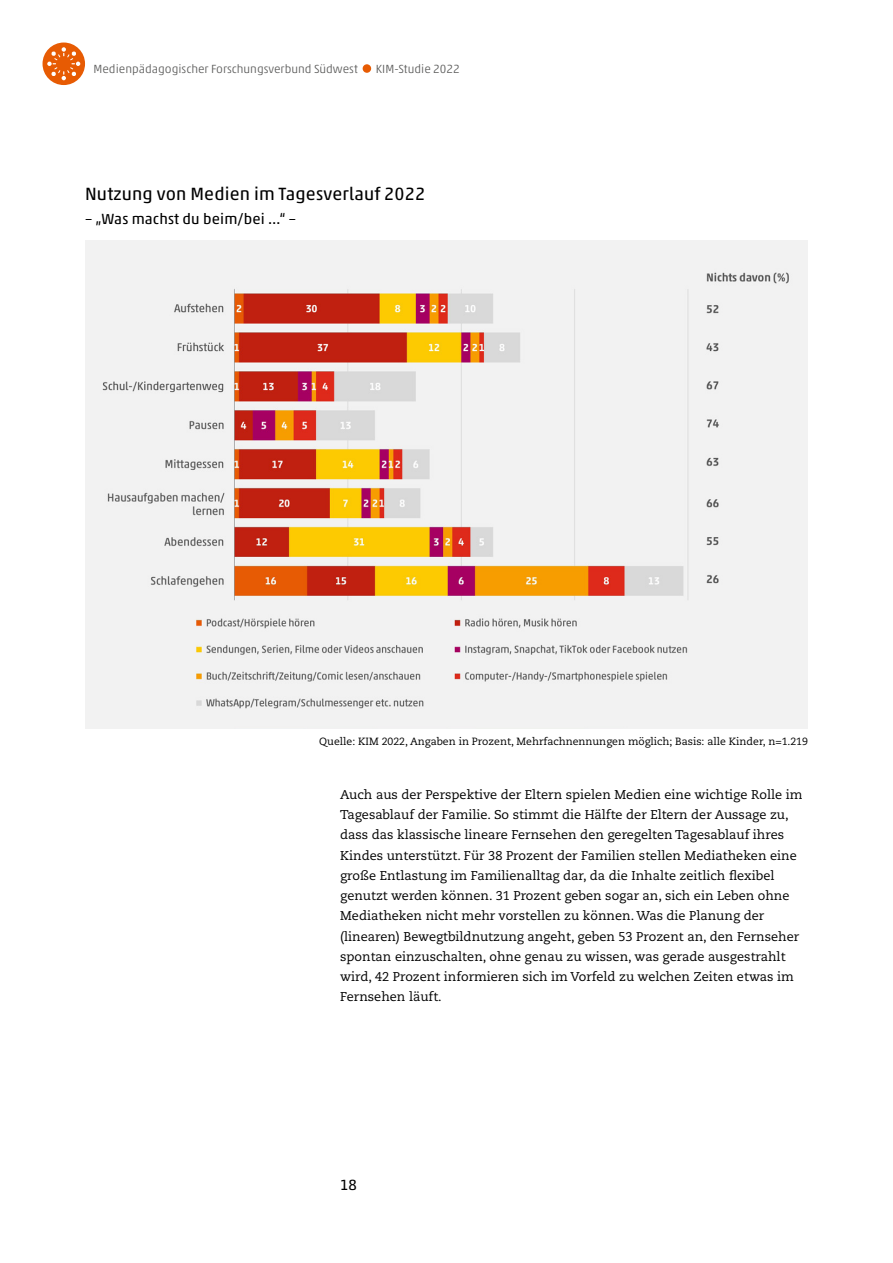
<style>
.page{position:relative;width:893px;height:1263px;background:#fff}
.page>*{position:absolute;margin:0;border:0;box-sizing:border-box;transform-origin:0 0}
.Unterüberschrift{font:18px "Akko Pro";letter-spacing:.01em;color:#000}
.Unterüberschrift-2{font:15px "Akko Pro";letter-spacing:.01em;color:#000}
.Fließtext{font:12.75px/20.2px "Caecilia LT Pro 55 Roman";color:#000}
.t1{font:300 12px "Akko Pro";color:#5b5b5a}
.t2{font:10.5px "Caecilia LT Pro 55 Roman";color:#000}
</style>
<div class="page">
<div style="left:43px;top:43px;width:42px;height:42px;background:#e75b03;border-radius:50%"></div>
<svg style="left:47px;top:47px;width:33px;height:33px"></svg>
<div style="left:363px;top:64px;width:8px;height:9px;background:#e75b03;border-radius:50%"></div>
<img style="left:85px;top:240px;width:723px;height:488px">
<p class="t1" style="left:94px;top:61px;width:266px">Medienpädagogischer Forschungsverbund Südwest</p>
<p class="t1" style="left:376px;top:61px;width:85px">KIM-Studie 2022</p>
<p class="Unterüberschrift" style="left:85px;top:183px;width:342px">Nutzung von Medien im Tagesverlauf 2022</p>
<p class="Unterüberschrift-2" style="left:85px;top:210px;width:213px">– „Was machst du beim/bei …“ –</p>
<p class="t2" style="left:319px;top:734px;width:490px">Quelle: KIM 2022, Angaben in Prozent, Mehrfachnennungen möglich; Basis: alle Kinder, n=1.219</p>
<p class="Fließtext" style="left:340px;top:784px;width:464px">Auch aus der Perspektive der Eltern spielen Medien eine wichtige Rolle im Tagesablauf der Familie. So stimmt die Hälfte der Eltern der Aussage zu, dass das klassische lineare Fernsehen den geregelten Tagesablauf ihres Kindes unterstützt. Für 38 Prozent der Familien stellen Mediatheken eine große Entlastung im Familienalltag dar, da die Inhalte zeitlich flexibel genutzt werden können. 31 Prozent geben sogar an, sich ein Leben ohne Mediatheken nicht mehr vorstellen zu können. Was die Planung der (linearen) Bewegtbildnutzung angeht, geben 53 Prozent an, den Fernseher spontan einzuschalten, ohne genau zu wissen, was gerade ausgestrahlt wird, 42 Prozent informieren sich im Vorfeld zu welchen Zeiten etwas im Fernsehen läuft.</p>
<p class="Unterüberschrift-2" style="left:340px;top:1176px;width:18px">18</p>
</div>
